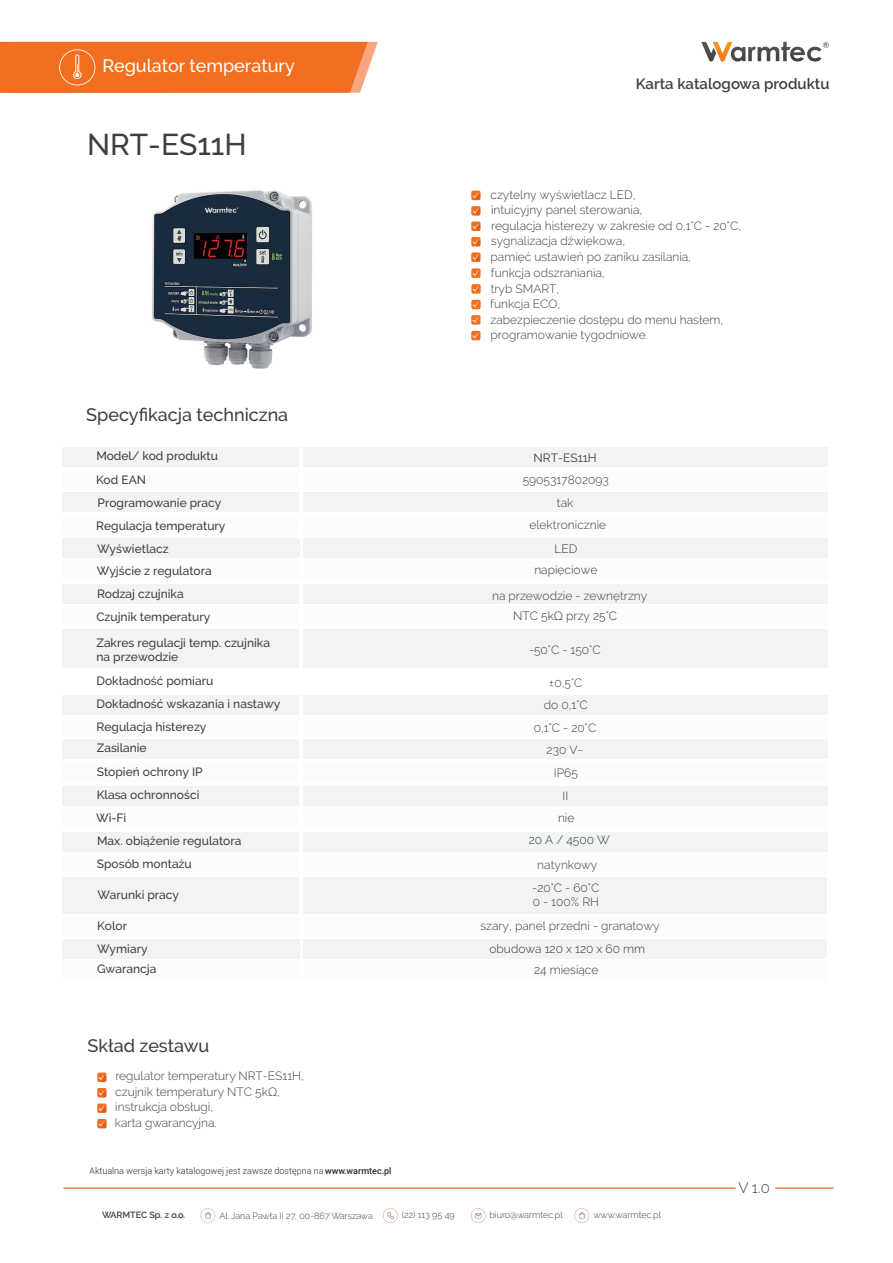
<style>
.page{position:relative;width:893px;height:1263px;background:#fff}
.page>*{position:absolute;margin:0;border:0;box-sizing:border-box;transform-origin:0 0}
.t1{font:500 30px "Raleway";color:#3e3e3f}
.t2{font:500 18px "Raleway";color:#3e3e3f}
.t3{font:500 18px "Raleway";color:#fff}
.t4{font:600 15px "Raleway";color:#3e3e3f}
.t5{font:300 15px "Raleway";color:#3c4041}
.t6{font:300 12px/15.6px "Raleway";color:#3e3e3f}
.t7{font:500 12px/14.4px "Raleway";color:#3e3e3f}
.t8{font:300 12px "Raleway";color:#323738}
.t9{font:12px "Raleway";color:#3e3e3f}
.t10{font:300 11.7px "Raleway";color:#3e3e3f}
.t11{font:300 9px "Raleway";color:#3e3e3f}
.t12{font:300 9px "Roboto";color:#282d2e}
.t13{font:600 9px "Raleway";color:#3e3e3f}
.s1{font-weight:500}
</style>
<div class="page">
<img style="left:152px;top:190px;width:160px;height:179px">
<div style="left:471px;top:191px;width:9px;height:9px;background:#f26f21;border-radius:2px"></div>
<svg style="left:473px;top:193px;width:7px;height:7px"></svg>
<div style="left:471px;top:206px;width:9px;height:10px;background:#f26f21;border-radius:2px"></div>
<svg style="left:473px;top:208px;width:7px;height:8px"></svg>
<div style="left:471px;top:252px;width:9px;height:10px;background:#f26f21;border-radius:2px"></div>
<svg style="left:473px;top:255px;width:7px;height:7px"></svg>
<div style="left:471px;top:237px;width:9px;height:9px;background:#f26f21;border-radius:2px"></div>
<svg style="left:473px;top:239px;width:7px;height:7px"></svg>
<div style="left:471px;top:222px;width:9px;height:9px;background:#f26f21;border-radius:2px"></div>
<svg style="left:473px;top:224px;width:7px;height:7px"></svg>
<svg style="left:701px;top:41px;width:128px;height:21px"></svg>
<svg style="left:0;top:42px;width:378px;height:51px;background:#f2752a"></svg>
<svg style="left:63px;top:1187px;width:673px;height:2px"></svg>
<svg style="left:775px;top:1187px;width:58px;height:2px"></svg>
<svg style="left:383px;top:1208px;width:15px;height:15px"></svg>
<svg style="left:471px;top:1208px;width:15px;height:15px"></svg>
<svg style="left:201px;top:1208px;width:14px;height:15px"></svg>
<svg style="left:574px;top:1208px;width:15px;height:15px"></svg>
<div style="left:471px;top:268px;width:10px;height:10px;background:#f26f21;border-radius:2px"></div>
<svg style="left:473px;top:271px;width:6px;height:5px"></svg>
<div style="left:471px;top:284px;width:10px;height:10px;background:#f26f21;border-radius:2px"></div>
<svg style="left:473px;top:286px;width:6px;height:6px"></svg>
<div style="left:471px;top:300px;width:10px;height:9px;background:#f26f21;border-radius:2px"></div>
<svg style="left:473px;top:302px;width:6px;height:5px"></svg>
<div style="left:471px;top:315px;width:9px;height:10px;background:#f26f21;border-radius:2px"></div>
<svg style="left:473px;top:317px;width:6px;height:6px"></svg>
<div style="left:471px;top:331px;width:9px;height:9px;background:#f26f21;border-radius:2px"></div>
<svg style="left:473px;top:333px;width:6px;height:5px"></svg>
<div style="left:97px;top:1072px;width:10px;height:10px;background:#f26f21;border-radius:2px"></div>
<svg style="left:99px;top:1075px;width:8px;height:7px"></svg>
<div style="left:97px;top:1088px;width:10px;height:9px;background:#f26f21;border-radius:2px"></div>
<svg style="left:99px;top:1090px;width:8px;height:7px"></svg>
<div style="left:97px;top:1119px;width:10px;height:9px;background:#f26f21;border-radius:2px"></div>
<svg style="left:99px;top:1121px;width:8px;height:7px"></svg>
<div style="left:97px;top:1103px;width:10px;height:10px;background:#f26f21;border-radius:2px"></div>
<svg style="left:99px;top:1105px;width:8px;height:8px"></svg>
<div style="left:62px;top:584px;width:237px;height:20px;background:#f2f3f4"></div>
<div style="left:303px;top:584px;width:524px;height:20px;background:#f2f3f4"></div>
<div style="left:62px;top:629px;width:237px;height:39px;background:#f2f3f4"></div>
<div style="left:303px;top:629px;width:524px;height:38px;background:#f2f3f4"></div>
<div style="left:62px;top:739px;width:237px;height:20px;background:#f2f3f4"></div>
<div style="left:62px;top:786px;width:237px;height:20px;background:#f2f3f4"></div>
<div style="left:303px;top:739px;width:524px;height:20px;background:#f2f3f4"></div>
<div style="left:303px;top:786px;width:524px;height:20px;background:#f2f3f4"></div>
<div style="left:62px;top:832px;width:237px;height:20px;background:#f2f3f4"></div>
<div style="left:303px;top:832px;width:524px;height:20px;background:#f2f3f4"></div>
<div style="left:62px;top:877px;width:237px;height:37px;background:#f2f3f4"></div>
<div style="left:62px;top:447px;width:237px;height:20px;background:#f2f3f4"></div>
<div style="left:62px;top:492px;width:237px;height:20px;background:#f2f3f4"></div>
<div style="left:303px;top:447px;width:524px;height:20px;background:#f2f3f4"></div>
<div style="left:303px;top:492px;width:524px;height:20px;background:#f2f3f4"></div>
<div style="left:303px;top:877px;width:524px;height:36px;background:#f2f3f4"></div>
<div style="left:62px;top:695px;width:237px;height:20px;background:#f2f3f4"></div>
<div style="left:303px;top:695px;width:524px;height:20px;background:#f2f3f4"></div>
<div style="left:62px;top:538px;width:237px;height:20px;background:#f2f3f4"></div>
<div style="left:303px;top:538px;width:525px;height:20px;background:#f2f3f4"></div>
<div style="left:62px;top:939px;width:237px;height:20px;background:#f2f3f4"></div>
<div style="left:303px;top:939px;width:524px;height:20px;background:#f2f3f4"></div>
<h2 class="t3" style="left:103px;top:55px;width:194px">Regulator temperatury</h2>
<h1 class="t1" style="left:87px;top:128px;width:161px">NRT-ES11H</h1>
<h2 class="t2" style="left:86px;top:405px;width:203px">Specyfikacja techniczna</h2>
<p class="t4" style="left:636px;top:75px;width:195px">Karta katalogowa produktu</p>
<p class="t6" style="left:491px;top:186px;width:147px">czytelny wyświetlacz LED,</p>
<p class="t6" style="left:491px;top:202px;width:153px">intuicyjny panel sterowania,</p>
<p class="t6" style="left:491px;top:217px;width:251px">regulacja histerezy w zakresie od 0,1°C - 20°C,</p>
<p class="t6" style="left:491px;top:233px;width:136px">sygnalizacja dźwiękowa,</p>
<p class="t6" style="left:491px;top:249px;width:202px">pamięć ustawień po zaniku zasilania,</p>
<p class="t6" style="left:490px;top:265px;width:234px">funkcja odszraniania,<br>tryb SMART,<br>funkcja ECO,<br>zabezpieczenie dostępu do menu hasłem, programowanie tygodniowe.</p>
<p class="t7" style="left:96px;top:449px;width:123px">Model/ kod produktu</p>
<p class="t9" style="left:534px;top:451px;width:65px">NRT-ES11H</p>
<p class="t6" style="left:523px;top:468px;width:88px;line-height:22.8px;text-align:center">5905317802093 tak</p>
<p class="t7" style="left:96px;top:518px;width:131px">Regulacja temperatury</p>
<p class="t6" style="left:529px;top:517px;width:78px">elektronicznie</p>
<p class="t7" style="left:96px;top:469px;width:127px;line-height:22.4px">Kod EAN<br>Programowanie pracy</p>
<p class="t7" style="left:97px;top:541px;width:73px">Wyświetlacz</p>
<p class="t8" style="left:554px;top:542px;width:24px">LED</p>
<p class="t7" style="left:97px;top:563px;width:117px">Wyjście z regulatora</p>
<p class="t8" style="left:534px;top:563px;width:64px">napięciowe</p>
<p class="t7" style="left:97px;top:587px;width:88px">Rodzaj czujnika</p>
<p class="t7" style="left:96px;top:609px;width:115px">Czujnik temperatury</p>
<p class="t7" style="left:96px;top:635px;width:175px">Zakres regulacji temp. czujnika na przewodzie</p>
<p class="t6" style="left:492px;top:588px;width:157px">na przewodzie - zewnętrzny</p>
<p class="t8" style="left:513px;top:609px;width:105px">NTC 5kΩ przy 25°C</p>
<p class="t6" style="left:529px;top:642px;width:73px">-50°C - 150°C</p>
<p class="t7" style="left:96px;top:674px;width:118px">Dokładność pomiaru</p>
<p class="t6" style="left:549px;top:674px;width:35px">±0,5°C</p>
<p class="t7" style="left:96px;top:696px;width:185px">Dokładność wskazania i nastawy</p>
<p class="t6" style="left:544px;top:697px;width:46px">do 0,1°C</p>
<p class="t7" style="left:97px;top:719px;width:111px">Regulacja histerezy</p>
<p class="t6" style="left:534px;top:719px;width:64px">0,1°C - 20°C</p>
<p class="t7" style="left:97px;top:741px;width:51px">Zasilanie</p>
<p class="t10" style="left:547px;top:743px;width:38px">230 V~</p>
<p class="t7" style="left:97px;top:765px;width:107px">Stopień ochrony IP</p>
<p class="t6" style="left:554px;top:765px;width:25px">IP65</p>
<p class="t7" style="left:97px;top:788px;width:104px">Klasa ochronności</p>
<p class="t6" style="left:563px;top:788px;width:7px">II</p>
<p class="t7" style="left:96px;top:810px;width:32px">Wi-Fi</p>
<p class="t8" style="left:558px;top:811px;width:18px">nie</p>
<p class="t7" style="left:97px;top:833px;width:146px">Max. obiążenie regulatora</p>
<p class="t8" style="left:529px;top:833px;width:82px">20 A / 4500 W</p>
<p class="t7" style="left:97px;top:856px;width:96px">Sposób montażu</p>
<p class="t6" style="left:537px;top:857px;width:62px">natynkowy</p>
<p class="t7" style="left:97px;top:888px;width:83px">Warunki pracy</p>
<p class="t6" style="left:532px;top:880px;width:69px;line-height:14.4px">-20°C - 60°C<br>0 - 100% RH</p>
<p class="t7" style="left:97px;top:918px;width:31px">Kolor</p>
<p class="t6" style="left:480px;top:917px;width:181px">szary, panel przedni - granatowy</p>
<p class="t7" style="left:97px;top:941px;width:52px">Wymiary</p>
<p class="t8" style="left:489px;top:941px;width:157px">obudowa 120 x 120 x 60 mm</p>
<p class="t7" style="left:97px;top:962px;width:61px">Gwarancja</p>
<p class="t8" style="left:534px;top:963px;width:66px">24 miesiące</p>
<h2 class="t2" style="left:88px;top:1035px;width:123px">Skład zestawu</h2>
<p class="t6" style="left:115px;top:1068px;width:190px">regulator temperatury NRT-ES11H,</p>
<p class="t6" style="left:115px;top:1084px;width:166px">czujnik temperatury NTC 5kΩ,</p>
<p class="t6" style="left:115px;top:1099px;width:99px">instrukcja obsługi,</p>
<p class="t6" style="left:115px;top:1114px;width:103px">karta gwarancyjna.</p>
<p class="t12" style="left:90px;top:1165px;width:304px">Aktualna wersja karty katalogowej jest zawsze dostępna na <span class="s1">www.warmtec.pl</span></p>
<p class="t13" style="left:102px;top:1209px;width:85px">WARMTEC Sp. z o.o.</p>
<p class="t11" style="left:219px;top:1210px;width:155px">Al. Jana Pawła II 27, 00-867 Warszawa</p>
<p class="t11" style="left:402px;top:1210px;width:54px">(22) 113 95 49</p>
<p class="t11" style="left:489px;top:1209px;width:75px">biuro@warmtec.pl</p>
<p class="t11" style="left:593px;top:1209px;width:69px">www.warmtec.pl</p>
<p class="t5" style="left:738px;top:1179px;width:33px">V 1.0</p>
</div>
